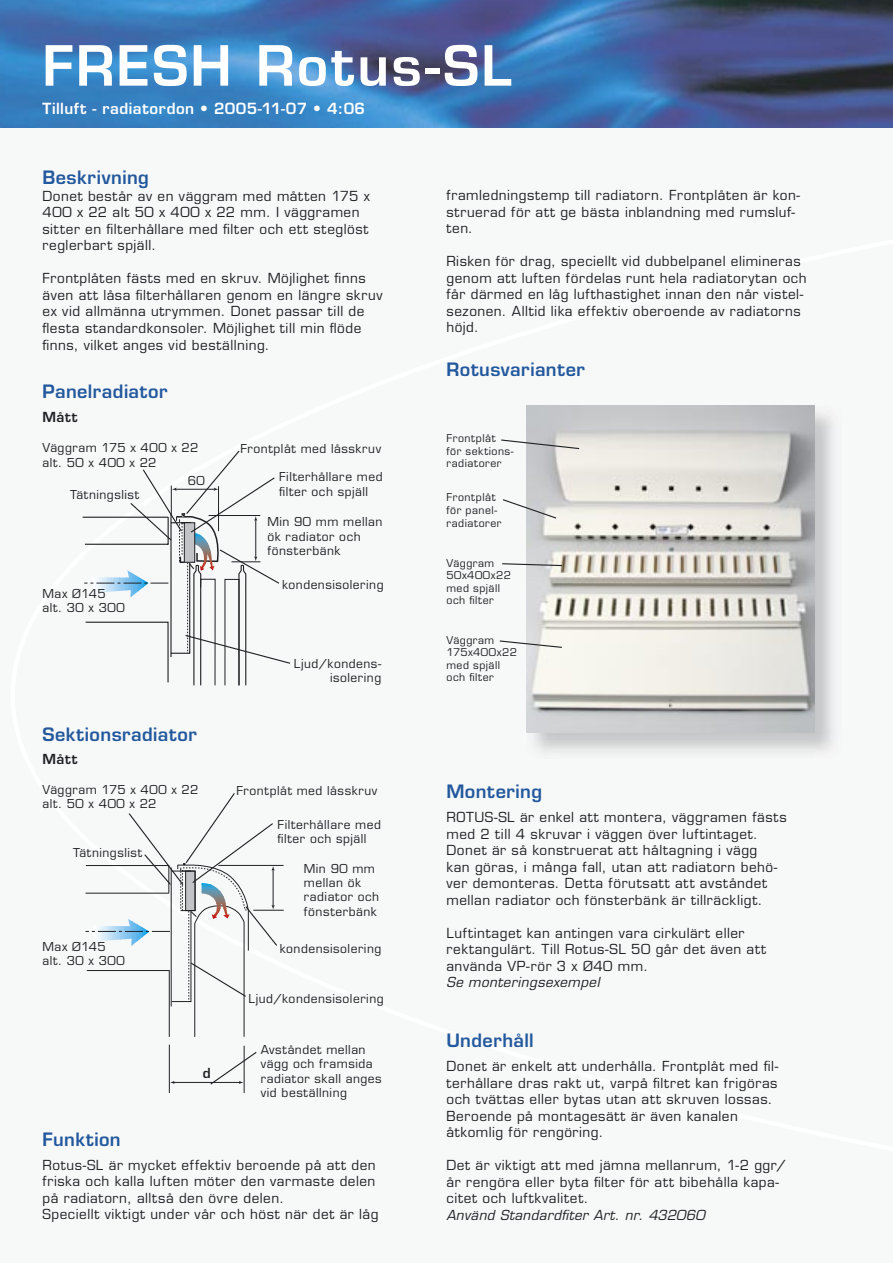
<style>
.page{position:relative;width:893px;height:1263px;background:#fff}
.page>*{position:absolute;margin:0;border:0;box-sizing:border-box;transform-origin:0 0}
.t1{font:600 54px "Eurostile";letter-spacing:.035em;color:#fff}
.t2{font:600 18px "Eurostile";letter-spacing:.025em;color:#22589d}
.t3{font:600 15px "Eurostile";letter-spacing:.03em;color:#fff}
.t4{font:13.5px/16.5px "Eurostile";letter-spacing:.04em;color:#212125}
.t5{font:italic 13.5px "Eurostile";letter-spacing:.03em;color:#212125}
.t6{font:600 13.5px "Eurostile";letter-spacing:.05em;color:#212125}
.t7{font:12px/14.4px "Eurostile";letter-spacing:.04em;color:#212125}
.t8{font:10.5px/12.6px "Eurostile";letter-spacing:.05em;color:#212125}
</style>
<div class="page">
<img style="left:0;top:0;width:893px;height:128px">
<img style="left:526px;top:405px;width:315px;height:354px">
<img style="left:527px;top:405px;width:287px;height:328px">
<hr style="left:169px;top:1045px;width:1px;height:48px;background:#212125">
<hr style="left:244px;top:1046px;width:1px;height:47px;background:#212125">
<hr style="left:173px;top:1082px;width:67px;height:1px;background:#212125">
<svg style="left:86px;top:793px;width:198px;height:244px"></svg>
<svg style="left:210px;top:1052px;width:47px;height:32px"></svg>
<svg style="left:83px;top:451px;width:207px;height:234px"></svg>
<svg style="left:501px;top:439px;width:78px;height:10px"></svg>
<svg style="left:503px;top:499px;width:53px;height:20px"></svg>
<svg style="left:502px;top:563px;width:60px;height:3px"></svg>
<svg style="left:500px;top:640px;width:62px;height:8px"></svg>
<h1 class="t1" style="left:43px;top:32px;width:470px">FRESH Rotus-SL</h1>
<p class="t3" style="left:43px;top:100px;width:324px">Tilluft - radiatordon • 2005-11-07 • 4:06</p>
<h2 class="t2" style="left:43px;top:167px;width:108px">Beskrivning</h2>
<p class="t4" style="left:43px;top:188px;width:329px">Donet består av en väggram med måtten 175 x 400 x 22 alt 50 x 400 x 22 mm. I väggramen sitter en filterhållare med filter och ett steglöst reglerbart spjäll.</p>
<p class="t4" style="left:43px;top:270px;width:342px">Frontplåten fästs med en skruv. Möjlighet finns även att låsa filterhållaren genom en längre skruv ex vid allmänna utrymmen. Donet passar till de flesta standardkonsoler. Möjlighet till min flöde finns, vilket anges vid beställning.</p>
<h2 class="t2" style="left:43px;top:380px;width:127px">Panelradiator</h2>
<p class="t6" style="left:43px;top:409px;width:36px">Mått</p>
<p class="t7" style="left:43px;top:441px;width:157px">Väggram 175 x 400 x 22 alt. 50 x 400 x 22</p>
<p class="t7" style="left:240px;top:441px;width:142px">Frontplåt med låsskruv</p>
<p class="t7" style="left:70px;top:488px;width:71px">Tätningslist</p>
<p class="t7" style="left:43px;top:586px;width:84px">Max Ø145 alt. 30 x 300</p>
<p class="t7" style="left:188px;top:473px;width:19px">60</p>
<h2 class="t2" style="left:43px;top:723px;width:156px">Sektionsradiator</h2>
<p class="t6" style="left:43px;top:751px;width:36px">Mått</p>
<p class="t7" style="left:279px;top:470px;width:105px">Filterhållare med filter och spjäll</p>
<p class="t7" style="left:267px;top:515px;width:116px">Min 90 mm mellan ök radiator och fönsterbänk</p>
<p class="t7" style="left:282px;top:577px;width:103px">kondensisolering</p>
<p class="t7" style="left:294px;top:656px;width:89px;text-align:right">Ljud/kondens&shy;isolering</p>
<p class="t7" style="left:43px;top:782px;width:157px">Väggram 175 x 400 x 22 alt. 50 x 400 x 22</p>
<p class="t7" style="left:236px;top:784px;width:142px">Frontplåt med låsskruv</p>
<p class="t7" style="left:73px;top:846px;width:71px">Tätningslist</p>
<p class="t7" style="left:43px;top:939px;width:84px">Max Ø145 alt. 30 x 300</p>
<p class="t6" style="left:203px;top:1064px;width:10px">d</p>
<p class="t7" style="left:278px;top:817px;width:105px">Filterhållare med filter och spjäll</p>
<p class="t7" style="left:304px;top:861px;width:77px">Min 90 mm mellan ök radiator och fönsterbänk</p>
<p class="t7" style="left:280px;top:941px;width:103px">kondensisolering</p>
<p class="t7" style="left:248px;top:991px;width:137px">Ljud/kondensisolering</p>
<p class="t7" style="left:261px;top:1042px;width:122px">Avståndet mellan vägg och framsida radiator skall anges vid beställning</p>
<h2 class="t2" style="left:43px;top:1128px;width:80px">Funktion</h2>
<p class="t4" style="left:43px;top:1156px;width:337px">Rotus-SL är mycket effektiv beroende på att den friska och kalla luften möter den varmaste delen på radiatorn, alltså den övre delen.<br>Speciellt viktigt under vår och höst när det är låg</p>
<p class="t4" style="left:446px;top:187px;width:355px">framledningstemp till radiatorn. Frontplåten är kon&shy;struerad för att ge bästa inblandning med rumsluf&shy;ten.</p>
<p class="t4" style="left:446px;top:253px;width:362px">Risken för drag, speciellt vid dubbelpanel elimineras genom att luften fördelas runt hela radiatorytan och får därmed en låg lufthastighet innan den når vistel&shy;sezonen. Alltid lika effektiv oberoende av radiatorns höjd.</p>
<h2 class="t2" style="left:446px;top:358px;width:140px">Rotusvarianter</h2>
<p class="t8" style="left:446px;top:432px;width:69px">Frontplåt<br>för sektions&shy;radiatorer</p>
<p class="t8" style="left:446px;top:491px;width:57px">Frontplåt för panel&shy;radiatorer</p>
<p class="t8" style="left:446px;top:556px;width:66px">Väggram<br>50x400x22 med spjäll och filter</p>
<p class="t8" style="left:446px;top:634px;width:72px">Väggram<br>175x400x22 med spjäll och filter</p>
<h2 class="t2" style="left:446px;top:780px;width:97px">Montering</h2>
<p class="t4" style="left:446px;top:809px;width:342px">ROTUS-SL är enkel att montera, väggramen fästs med 2 till 4 skruvar i väggen över luftintaget.<br>Donet är så konstruerat att håltagning i vägg<br>kan göras, i många fall, utan att radiatorn behö&shy;ver demonteras. Detta förutsatt att avståndet mellan radiator och fönsterbänk är tillräckligt.</p>
<p class="t4" style="left:446px;top:925px;width:321px">Luftintaget kan antingen vara cirkulärt eller rektangulärt. Till Rotus-SL 50 går det även att använda VP-rör 3 x Ø40 mm.</p>
<p class="t5" style="left:446px;top:974px;width:155px">Se monteringsexempel</p>
<h2 class="t2" style="left:446px;top:1029px;width:89px">Underhåll</h2>
<p class="t4" style="left:446px;top:1058px;width:333px">Donet är enkelt att underhålla. Frontplåt med fil&shy;terhållare dras rakt ut, varpå filtret kan frigöras och tvättas eller bytas utan att skruven lossas.<br>Beroende på montagesätt är även kanalen åtkomlig för rengöring.</p>
<p class="t4" style="left:446px;top:1157px;width:341px">Det är viktigt att med jämna mellanrum, 1-2 ggr/ år rengöra eller byta filter för att bibehålla kapa&shy;citet och luftkvalitet.</p>
<p class="t5" style="left:446px;top:1206px;width:260px">Använd Standardfiter Art. nr. 432060</p>
</div>
